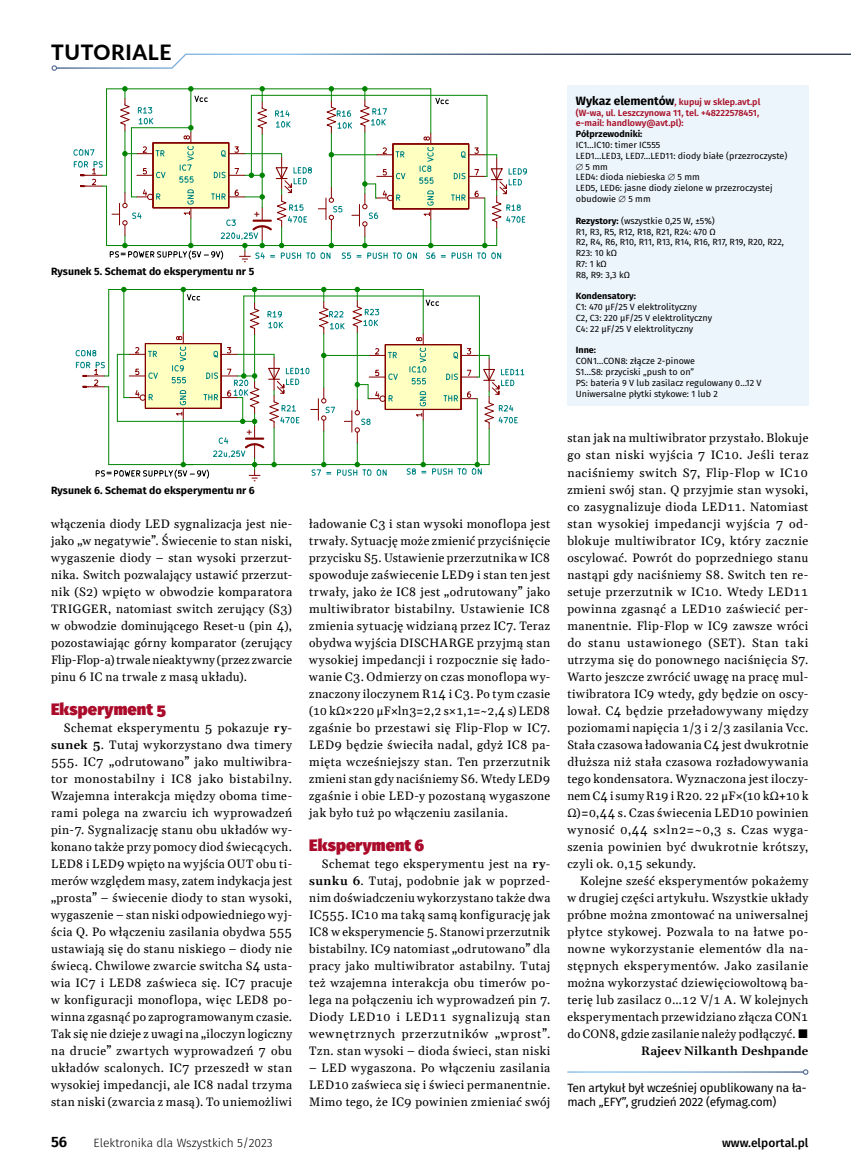
<style>
.page{position:relative;width:851px;height:1170px;background:#fff}
.page>*{position:absolute;margin:0;border:0;box-sizing:border-box;transform-origin:0 0}
.t1{font:800 21px "Lato";letter-spacing:.03em;color:#000}
.t2{font:900 16.5px "Fira Sans";letter-spacing:.01em;color:#ab0b2a}
.t3{font:600 15px "Fira Sans";color:#000}
.t4{font:12px/17px "Gelasio";letter-spacing:.035em;color:#000;text-align:justify}
.t5{font:12px/14.4px "Fira Sans";letter-spacing:-.02em;color:#000}
.t6{font:300 12px "Fira Sans";color:#000}
.t7{font:600 12px "Gelasio";letter-spacing:.015em;color:#000}
.t8{font:500 12px "Fira Sans";color:#000}
.t9{font:700 10.5px "Fira Sans";color:#000}
.t10{font:9px/10.8px "Fira Sans";color:#000}
.t11{font:600 9px/10.8px "Fira Sans";color:#a9132a}
.t12{font:700 9px "Fira Sans";color:#000}
.s1{font-weight:600}
.s2{font-weight:700;font-size:12px;color:#000}
.s3{font-weight:700}
</style>
<div class="page">
<svg style="left:51px;top:54px;width:799px;height:17px"></svg>
<svg style="left:567px;top:1069px;width:241px;height:5px"></svg>
<div style="left:567px;top:85px;width:241px;height:320px;background:#edf5fc"></div>
<div style="left:385px;top:344px;width:76px;height:65px;background:#ffffc2"></div>
<div style="left:385px;top:344px;width:76px;height:66px;border:1px solid #840000"></div>
<svg style="left:414px;top:391px;width:14px;height:29px"></svg>
<svg style="left:409px;top:334px;width:18px;height:50px"></svg>
<svg style="left:432px;top:468px;width:20px;height:7px"></svg>
<hr style="left:488px;top:429px;width:1px;height:35px;background:#008400">
<hr style="left:357px;top:464px;width:66px;height:1px;background:#008400">
<hr style="left:423px;top:464px;width:54px;height:1px;background:#008400">
<hr style="left:477px;top:398px;width:1px;height:66px;background:#008400">
<hr style="left:357px;top:289px;width:66px;height:1px;background:#008400">
<hr style="left:423px;top:289px;width:1px;height:45px;background:#008400">
<hr style="left:423px;top:420px;width:1px;height:44px;background:#008400">
<hr style="left:479px;top:296px;width:1px;height:81px;background:#008400">
<hr style="left:244px;top:296px;width:235px;height:1px;background:#008400">
<svg style="left:444px;top:348px;width:80px;height:81px"></svg>
<svg style="left:425px;top:299px;width:14px;height:7px"></svg>
<svg style="left:458px;top:462px;width:31px;height:13px"></svg>
<svg style="left:406px;top:462px;width:20px;height:13px"></svg>
<svg style="left:75px;top:287px;width:323px;height:194px"></svg>
<svg style="left:73px;top:86px;width:454px;height:176px"></svg>
<h1 class="t1" style="left:51px;top:36px;width:122px">TUTORIALE</h1>
<p class="t9" style="left:51px;top:262px;width:205px">Rysunek 5. Schemat do eksperymentu nr 5</p>
<p class="t9" style="left:51px;top:481px;width:205px">Rysunek 6. Schemat do eksperymentu nr 6</p>
<p class="t4" style="left:51px;top:513px;width:242px">włączenia diody LED sygnalizacja jest nie&shy;jako „w negatywie”. Świecenie to stan niski, wygaszenie diody – stan wysoki przerzut&shy;nika. Switch pozwalający ustawić przerzut&shy;nik (S2) wpięto w obwodzie komparatora TRIGGER, natomiast switch zerujący (S3) w obwodzie dominującego Reset-u (pin 4), pozostawiając górny komparator (zerujący Flip-Flop-a) trwale nieaktywny (przez zwarcie pinu 6 IC na trwale z masą układu).</p>
<h2 class="t2" style="left:51px;top:693px;width:116px">Eksperyment 5</h2>
<p class="t4" style="left:51px;top:717px;width:242px;text-indent:13px">Schemat eksperymentu 5 pokazuje <span class="s1">ry&shy;sunek 5</span>. Tutaj wykorzystano dwa timery 555. IC7 „odrutowano” jako multiwibra&shy;tor monostabilny i IC8 jako bistabilny.<br>Wzajemna interakcja między oboma time&shy;rami polega na zwarciu ich wyprowadzeń pin-7. Sygnalizację stanu obu układów wy&shy;konano także przy pomocy diod świecących.<br>LED8 i LED9 wpięto na wyjścia OUT obu ti&shy;merów względem masy, zatem indykacja jest „prosta” – świecenie diody to stan wysoki, wygaszenie – stan niski odpowiedniego wyj&shy;ścia Q. Po włączeniu zasilania obydwa 555 ustawiają się do stanu niskiego – diody nie świecą. Chwilowe zwarcie switcha S4 usta&shy;wia IC7 i LED8 zaświeca się. IC7 pracuje w konfiguracji monoflopa, więc LED8 po&shy;winna zgasnąć po zaprogramowanym czasie.<br>Tak się nie dzieje z uwagi na „iloczyn logiczny na drucie” zwartych wyprowadzeń 7 obu układów scalonych. IC7 przeszedł w stan wysokiej impedancji, ale IC8 nadal trzyma stan niski (zwarcia z masą). To uniemożliwi</p>
<p class="t4" style="left:309px;top:513px;width:242px">ładowanie C3 i stan wysoki monoflopa jest trwały. Sytuację może zmienić przyciśnięcie przycisku S5. Ustawienie przerzutnika w IC8 spowoduje zaświecenie LED9 i stan ten jest trwały, jako że IC8 jest „odrutowany” jako multiwibrator bistabilny. Ustawienie IC8 zmienia sytuację widzianą przez IC7. Teraz obydwa wyjścia DISCHARGE przyjmą stan wysokiej impedancji i rozpocznie się łado&shy;wanie C3. Odmierzy on czas monoflopa wy&shy;znaczony iloczynem R14 i C3. Po tym czasie (10 kΩ×220 μF×ln3=2,2 s×1,1=~2,4 s) LED8 zgaśnie bo przestawi się Flip-Flop w IC7.<br>LED9 będzie świeciła nadal, gdyż IC8 pa&shy;mięta wcześniejszy stan. Ten przerzutnik zmieni stan gdy naciśniemy S6. Wtedy LED9 zgaśnie i obie LED-y pozostaną wygaszone jak było tuż po włączeniu zasilania.</p>
<h2 class="t2" style="left:309px;top:829px;width:116px">Eksperyment 6</h2>
<p class="t4" style="left:309px;top:853px;width:242px;text-indent:13px">Schemat tego eksperymentu jest na <span class="s1">ry&shy;sunku 6</span>. Tutaj, podobnie jak w poprzed&shy;nim doświadczeniu wykorzystano także dwa IC555. IC10 ma taką samą konfigurację jak IC8 w eksperymencie 5. Stanowi przerzutnik bistabilny. IC9 natomiast „odrutowano” dla pracy jako multiwibrator astabilny. Tutaj też wzajemna interakcja obu timerów po&shy;lega na połączeniu ich wyprowadzeń pin 7.<br>Diody LED10 i LED11 sygnalizują stan wewnętrznych przerzutników „wprost”.<br>Tzn. stan wysoki – dioda świeci, stan niski</p>
<p class="t4" style="left:309px;top:1057px;width:242px">– LED wygaszona. Po włączeniu zasilania LED10 zaświeca się i świeci permanentnie.<br>Mimo tego, że IC9 powinien zmieniać swój</p>
<p class="t11" style="left:575px;top:96px;width:186px"><span class="s2">Wykaz elementów</span>, kupuj w sklep.avt.pl (W-wa, ul. Leszczynowa 11, tel. +48222578451, e-mail: handlowy@avt.pl):</p>
<p class="t12" style="left:575px;top:126px;width:68px">Półprzewodniki:</p>
<p class="t10" style="left:575px;top:139px;width:213px">IC1…IC10: timer IC555<br>LED1…LED3, LED7…LED11: diody białe (przezroczyste) ∅ 5 mm<br>LED4: dioda niebieska ∅ 5 mm<br>LED5, LED6: jasne diody zielone w przezroczystej obudowie ∅ 5 mm</p>
<p class="t10" style="left:575px;top:215px;width:210px"><span class="s3">Rezystory:</span> (wszystkie 0,25 W, ±5%)<br>R1, R3, R5, R12, R18, R21, R24: 470 Ω<br>R2, R4, R6, R10, R11, R13, R14, R16, R17, R19, R20, R22,<br>R23: 10 kΩ<br>R7: 1 kΩ<br>R8, R9: 3,3 kΩ</p>
<p class="t12" style="left:575px;top:288px;width:62px">Kondensatory:</p>
<p class="t10" style="left:575px;top:301px;width:138px">C1: 470 μF/25 V elektrolityczny<br>C2, C3: 220 μF/25 V elektrolityczny<br>C4: 22 μF/25 V elektrolityczny</p>
<p class="t12" style="left:575px;top:342px;width:22px">Inne:</p>
<p class="t10" style="left:575px;top:355px;width:187px">CON1…CON8: złącze 2-pinowe<br>S1…S8: przyciski „push to on”<br>PS: bateria 9 V lub zasilacz regulowany 0…12 V Uniwersalne płytki stykowe: 1 lub 2</p>
<p class="t4" style="left:567px;top:428px;width:242px">stan jak na multiwibrator przystało. Blokuje go stan niski wyjścia 7 IC10. Jeśli teraz naciśniemy switch S7, Flip-Flop w IC10 zmieni swój stan. Q przyjmie stan wysoki, co zasygnalizuje dioda LED11. Natomiast stan wysokiej impedancji wyjścia 7 od&shy;blokuje multiwibrator IC9, który zacznie oscylować. Powrót do poprzedniego stanu nastąpi gdy naciśniemy S8. Switch ten re&shy;setuje przerzutnik w IC10. Wtedy LED11 powinna zgasnąć a LED10 zaświecić per&shy;manentnie. Flip-Flop w IC9 zawsze wróci do stanu ustawionego (SET). Stan taki utrzyma się do ponownego naciśnięcia S7.<br>Warto jeszcze zwrócić uwagę na pracę mul&shy;tiwibratora IC9 wtedy, gdy będzie on oscy&shy;lował. C4 będzie przeładowywany między poziomami napięcia 1/3 i 2/3 zasilania Vcc.<br>Stała czasowa ładowania C4 jest dwukrotnie dłuższa niż stała czasowa rozładowywania tego kondensatora. Wyznaczona jest iloczy&shy;nem C4 i sumy R19 i R20. 22 μF×(10 kΩ+10 k Ω)=0,44 s. Czas świecenia LED10 powinien wynosić 0,44 s×ln2=~0,3 s. Czas wyga&shy;szenia powinien być dwukrotnie krótszy, czyli ok. 0,15 sekundy.</p>
<p class="t4" style="left:567px;top:870px;width:242px;text-indent:13px">Kolejne sześć eksperymentów pokażemy w drugiej części artykułu. Wszystkie układy próbne można zmontować na uniwersalnej płytce stykowej. Pozwala to na łatwe po&shy;nowne wykorzystanie elementów dla na&shy;stępnych eksperymentów. Jako zasilanie można wykorzystać dziewięciowoltową ba&shy;terię lub zasilacz 0…12 V/1 A. W kolejnych eksperymentach przewidziano złącza CON1 do CON8, gdzie zasilanie należy podłączyć.</p>
<p class="t7" style="left:641px;top:1040px;width:169px">Rajeev Nilkanth Deshpande</p>
<p class="t5" style="left:567px;top:1079px;width:241px">Ten artykuł był wcześniej opublikowany na ła&shy;mach „EFY”, grudzień 2022 (efymag.com)</p>
<p class="t3" style="left:51px;top:1128px;width:18px">56</p>
<p class="t6" style="left:94px;top:1133px;width:181px">Elektronika dla Wszystkich 5/2023</p>
<p class="t8" style="left:722px;top:1132px;width:88px">www.elportal.pl</p>
</div>
